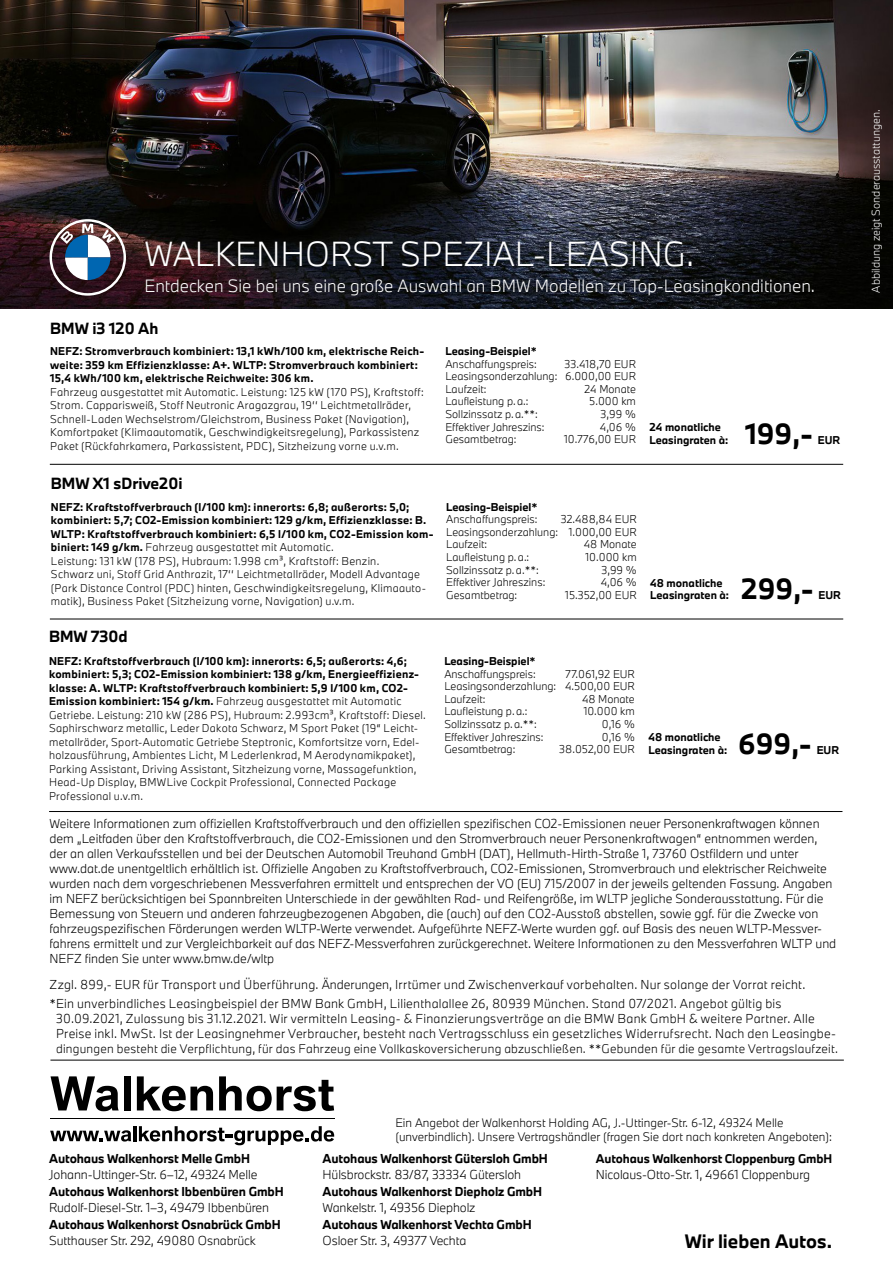
<style>
.page{position:relative;width:893px;height:1263px;background:#fff}
.page>*{position:absolute;margin:0;border:0;box-sizing:border-box;transform-origin:0 0}
.t1{font:300 32.25px "BMW Type Next";color:#fff}
.t2{font:700 27px "BMW Type Next";color:#000}
.t3{font:700 18px "BMW Type Next";color:#000}
.t4{font:300 16.5px "BMW Type Next";color:#fff}
.t5{font:700 15px "BMW Type Next";color:#000}
.t6{font:300 12px/15px "BMW Type Next";color:#000}
.t7{font:300 12px/15px "BMW Type Next";letter-spacing:.02em;color:#000}
.t8{font:700 12px/16.5px "BMW Type Next";letter-spacing:-.01em;color:#000}
.t9{font:700 11.7px "BMW Type Next";letter-spacing:-.01em;color:#000}
.t10{font:300 11.55px "BMW Type Next";letter-spacing:.02em;color:#000}
.t11{font:300 11.4px "BMW Type Next";color:#000}
.t12{font:300 10.5px/13.5px "BMW Type Next";letter-spacing:.02em;color:#000}
.t13{font:300 10.5px "BMW Type Next";color:#000}
.t14{font:700 10.5px/12.6px "BMW Type Next";letter-spacing:.01em;color:#000}
.t15{font:300 10.5px "BMW Type Next";color:#fff}
.s1{font-weight:700}
.s2{font-weight:300}
</style>
<div class="page">
<svg style="left:51px;top:1076px;width:68px;height:35px"></svg>
<div style="left:124px;top:1076px;width:7px;height:34px;background:#000"></div>
<svg style="left:137px;top:1076px;width:76px;height:35px"></svg>
<svg style="left:219px;top:1076px;width:115px;height:35px"></svg>
<hr style="left:50px;top:1118px;width:284px;height:1px;background:#000">
<svg style="left:50px;top:1130px;width:81px;height:11px"></svg>
<hr style="left:133px;top:1126px;width:3px;height:15px;background:#000">
<svg style="left:139px;top:1126px;width:195px;height:19px"></svg>
<img style="left:0;top:0;width:893px;height:309px">
<hr style="left:49px;top:811px;width:793px;height:1px;background:#000">
<hr style="left:50px;top:1060px;width:794px;height:1px;background:#000">
<hr style="left:50px;top:464px;width:793px;height:1px;background:#000">
<img style="left:50px;top:219px;width:76px;height:77px">
<hr style="left:50px;top:619px;width:793px;height:1px;background:#000">
<p class="t1" style="left:145px;top:232px;width:551px">WALKENHORST SPEZIAL-LEASING.</p>
<p class="t4" style="left:145px;top:274px;width:672px">Entdecken Sie bei uns eine große Auswahl an BMW Modellen zu Top-Leasingkonditionen.</p>
<p class="t5" style="left:50px;top:318px;width:110px">BMW i3 120 Ah</p>
<p class="t14" style="left:50px;top:344px;width:376px;line-height:13.5px">NEFZ: Stromverbrauch kombiniert: 13,1 kWh/100 km, elektrische Reich&shy;weite: 359 km Effizienzklasse: A+. WLTP: Stromverbrauch kombiniert:<br>15,4 kWh/100 km, elektrische Reichweite: 306 km.</p>
<p class="t12" style="left:50px;top:385px;width:375px">Fahrzeug ausgestattet mit Automatic. Leistung: 125 kW (170 PS), Kraftstoff:<br>Strom. Capparisweiß, Stoff Neutronic Aragazgrau, 19‘‘ Leichtmetallräder, Schnell-Laden Wechselstrom/Gleichstrom, Business Paket (Navigation), Komfortpaket (Klimaautomatik, Geschwindigkeitsregelung), Parkassistenz Paket (Rückfahrkamera, Parkassistent, PDC), Sitzheizung vorne u.v.m.</p>
<p class="t14" style="left:445px;top:345px;width:93px">Leasing-Beispiel*</p>
<p class="t13" style="left:445px;top:356px;width:93px">Anschaffungspreis:</p>
<p class="t12" style="left:445px;top:357px;width:192px;line-height:12.6px;text-align:justify;text-indent:119px">33.418,70 EUR Leasingsonderzahlung: 6.000,00 EUR Laufzeit:</p>
<p class="t13" style="left:584px;top:382px;width:53px">24 Monate</p>
<p class="t13" style="left:445px;top:394px;width:85px">Laufleistung p.a.:</p>
<p class="t12" style="left:589px;top:395px;width:48px">5.000 km</p>
<p class="t13" style="left:445px;top:407px;width:94px">Sollzinssatz p.a.**:</p>
<p class="t12" style="left:601px;top:407px;width:37px">3,99 %</p>
<p class="t13" style="left:445px;top:419px;width:101px">Effektiver Jahreszins:</p>
<p class="t12" style="left:600px;top:420px;width:37px">4,06 %</p>
<p class="t13" style="left:445px;top:432px;width:73px">Gesamtbetrag:</p>
<p class="t13" style="left:564px;top:432px;width:73px">10.776,00 EUR</p>
<p class="t14" style="left:649px;top:421px;width:80px">24 monatliche<br>Leasingraten à:</p>
<h2 class="t2" style="left:745px;top:415px;width:69px">199,-</h2>
<p class="t14" style="left:818px;top:433px;width:24px">EUR</p>
<p class="t5" style="left:51px;top:473px;width:133px">BMW X1 sDrive20i</p>
<p class="t12" style="left:51px;top:500px;width:384px"><span class="s1">NEFZ: Kraftstoffverbrauch (l/100 km): innerorts: 6,8; außerorts: 5,0; kombiniert: 5,7; CO2-Emission kombiniert: 129 g/km, Effizienzklasse: B.<br>WLTP: Kraftstoffverbrauch kombiniert: 6,5 l/100 km, CO2-Emission kom&shy;biniert: 149 g/km.</span> Fahrzeug ausgestattet mit Automatic.<br>Leistung: 131 kW (178 PS), Hubraum: 1.998 cm³, Kraftstoff: Benzin.<br>Schwarz uni, Stoff Grid Anthrazit, 17‘‘ Leichtmetallräder, Modell Advantage (Park Distance Control (PDC) hinten, Geschwindigkeitsregelung, Klimaauto&shy;matik), Business Paket (Sitzheizung vorne, Navigation) u.v.m.</p>
<p class="t14" style="left:446px;top:500px;width:93px">Leasing-Beispiel*</p>
<p class="t13" style="left:446px;top:512px;width:93px">Anschaffungspreis:</p>
<p class="t12" style="left:446px;top:513px;width:192px;line-height:12.6px;text-align:justify;text-indent:114px">32.488,84 EUR Leasingsonderzahlung: 1.000,00 EUR Laufzeit:</p>
<p class="t13" style="left:584px;top:537px;width:54px">48 Monate</p>
<p class="t13" style="left:446px;top:550px;width:85px">Laufleistung p.a.:</p>
<p class="t12" style="left:585px;top:550px;width:53px">10.000 km</p>
<p class="t13" style="left:446px;top:562px;width:94px">Sollzinssatz p.a.**:</p>
<p class="t12" style="left:601px;top:563px;width:37px">3,99 %</p>
<p class="t13" style="left:446px;top:575px;width:101px">Effektiver Jahreszins:</p>
<p class="t12" style="left:601px;top:575px;width:37px">4,06 %</p>
<p class="t13" style="left:446px;top:588px;width:73px">Gesamtbetrag:</p>
<p class="t13" style="left:565px;top:588px;width:73px">15.352,00 EUR</p>
<p class="t5" style="left:49px;top:626px;width:80px">BMW 730d</p>
<p class="t12" style="left:49px;top:654px;width:378px"><span class="s1">NEFZ: Kraftstoffverbrauch (l/100 km): innerorts: 6,5; außerorts: 4,6; kombiniert: 5,3; CO2-Emission kombiniert: 138 g/km, Energieeffizienz&shy;klasse: A. WLTP: Kraftstoffverbrauch kombiniert: 5,9 l/100 km, CO2- Emission kombiniert: 154 g/km.</span> Fahrzeug ausgestattet mit Automatic Getriebe. Leistung: 210 kW (286 PS), Hubraum: 2.993cm³, Kraftstoff: Diesel.<br>Saphirschwarz metallic, Leder Dakota Schwarz, M Sport Paket (19“ Leicht&shy;metallräder, Sport-Automatic Getriebe Steptronic, Komfortsitze vorn, Edel&shy;holzausführung, Ambientes Licht, M Lederlenkrad, M Aerodynamikpaket), Parking Assistant, Driving Assistant, Sitzheizung vorne, Massagefunktion, Head-Up Display, BMWLive Cockpit Professional, Connected Package Professional u.v.m.</p>
<p class="t14" style="left:444px;top:654px;width:93px">Leasing-Beispiel*</p>
<p class="t13" style="left:444px;top:666px;width:93px">Anschaffungspreis:</p>
<p class="t12" style="left:444px;top:667px;width:192px;line-height:12.6px;text-align:justify;text-indent:121px">77.061,92 EUR Leasingsonderzahlung: 4.500,00 EUR Laufzeit:</p>
<p class="t13" style="left:582px;top:692px;width:54px">48 Monate</p>
<p class="t13" style="left:444px;top:704px;width:85px">Laufleistung p.a.:</p>
<p class="t12" style="left:584px;top:704px;width:53px">10.000 km</p>
<p class="t13" style="left:444px;top:717px;width:94px">Sollzinssatz p.a.**:</p>
<p class="t12" style="left:602px;top:717px;width:34px">0,16 %</p>
<p class="t13" style="left:444px;top:729px;width:101px">Effektiver Jahreszins:</p>
<p class="t12" style="left:602px;top:730px;width:34px">0,16 %</p>
<p class="t13" style="left:444px;top:742px;width:73px">Gesamtbetrag:</p>
<p class="t13" style="left:559px;top:742px;width:77px">38.052,00 EUR</p>
<p class="t14" style="left:650px;top:576px;width:80px">48 monatliche<br>Leasingraten à:</p>
<h2 class="t2" style="left:741px;top:571px;width:74px">299,-</h2>
<p class="t14" style="left:818px;top:589px;width:24px">EUR</p>
<p class="t14" style="left:648px;top:731px;width:80px">48 monatliche<br>Leasingraten à:</p>
<h2 class="t2" style="left:738px;top:725px;width:75px">699,-</h2>
<p class="t14" style="left:817px;top:743px;width:24px">EUR</p>
<p class="t6" style="left:50px;top:816px;width:772px">Weitere Informationen zum offiziellen Kraftstoffverbrauch und den offiziellen spezifischen CO2-Emissionen neuer Personenkraftwagen können dem „Leitfaden über den Kraftstoffverbrauch, die CO2-Emissionen und den Stromverbrauch neuer Personenkraftwagen“ entnommen werden,</p>
<p class="t6" style="left:50px;top:846px;width:788px">der an allen Verkaufsstellen und bei der Deutschen Automobil Treuhand GmbH (DAT), Hellmuth-Hirth-Straße 1, 73760 Ostfildern und unter www.dat.de unentgeltlich erhältlich ist. Offizielle Angaben zu Kraftstoffverbrauch, CO2-Emissionen, Stromverbrauch und elektrischer Reichweite wurden nach dem vorgeschriebenen Messverfahren ermittelt und entsprechen der VO (EU) 715/2007 in der jeweils geltenden Fassung. Angaben im NEFZ berücksichtigen bei Spannbreiten Unterschiede in der gewählten Rad- und Reifengröße, im WLTP jegliche Sonderausstattung. Für die Bemessung von Steuern und anderen fahrzeugbezogenen Abgaben, die (auch) auf den CO2-Ausstoß abstellen, sowie ggf. für die Zwecke von fahrzeugspezifischen Förderungen werden WLTP-Werte verwendet. Aufgeführte NEFZ-Werte wurden ggf. auf Basis des neuen WLTP-Messver&shy;fahrens ermittelt und zur Vergleichbarkeit auf das NEFZ-Messverfahren zurückgerechnet. Weitere Informationen zu den Messverfahren WLTP und NEFZ finden Sie unter www.bmw.de/wltp</p>
<p class="t6" style="left:50px;top:977px;width:757px">Zzgl. 899,- EUR für Transport und Überführung. Änderungen, Irrtümer und Zwischenverkauf vorbehalten. Nur solange der Vorrat reicht.</p>
<p class="t7" style="left:56px;top:996px;width:781px;text-indent:-7px">*Ein unverbindliches Leasingbeispiel der BMW Bank GmbH, Lilienthalallee 26, 80939 München. Stand 07/2021. Angebot gültig bis<br>30.09.2021, Zulassung bis 31.12.2021. Wir vermitteln Leasing- &amp; Finanzierungsverträge an die BMW Bank GmbH &amp; weitere Partner. Alle<br>Preise inkl. MwSt. Ist der Leasingnehmer Verbraucher, besteht nach Vertragsschluss ein gesetzliches Widerrufsrecht. Nach den Leasingbe-</p>
<p class="t10" style="left:56px;top:1041px;width:783px">dingungen besteht die Verpflichtung, für das Fahrzeug eine Vollkaskoversicherung abzuschließen. **Gebunden für die gesamte Vertragslaufzeit.</p>
<p class="t11" style="left:395px;top:1115px;width:390px">Ein Angebot der Walkenhorst Holding AG, J.-Uttinger-Str. 6-12, 49324 Melle</p>
<p class="t11" style="left:395px;top:1128px;width:438px">(unverbindlich). Unsere Vertragshändler (fragen Sie dort nach konkreten Angeboten):</p>
<p class="t6" style="left:49px;top:1150px;width:236px;line-height:16.5px"><span class="s1">Autohaus Walkenhorst Melle GmbH </span>Johann-Uttinger-Str. 6–12, 49324 Melle <span class="s1">Autohaus Walkenhorst Ibbenbüren GmbH </span>Rudolf-Diesel-Str. 1–3, 49479 Ibbenbüren <span class="s1">Autohaus Walkenhorst Osnabrück GmbH </span>Sutthauser Str. 292, 49080 Osnabrück</p>
<p class="t8" style="left:323px;top:1150px;width:227px">Autohaus Walkenhorst Gütersloh GmbH <span class="s2">Hülsbrockstr. 83/87, 33334 Gütersloh </span>Autohaus Walkenhorst Diepholz GmbH <span class="s2">Wankelstr. 1, 49356 Diepholz<br></span>Autohaus Walkenhorst Vechta GmbH <span class="s2">Osloer Str. 3, 49377 Vechta</span></p>
<p class="t9" style="left:596px;top:1150px;width:238px">Autohaus Walkenhorst Cloppenburg GmbH</p>
<p class="t6" style="left:596px;top:1167px;width:216px">Nicolaus-Otto-Str. 1, 49661 Cloppenburg</p>
<p class="t3" style="left:685px;top:1228px;width:149px">Wir lieben Autos.</p>
<p class="t15" style="left:869px;top:293px;width:184px;rotate:-90deg">Abbildung zeigt Sonderausstattungen.</p>
</div>
